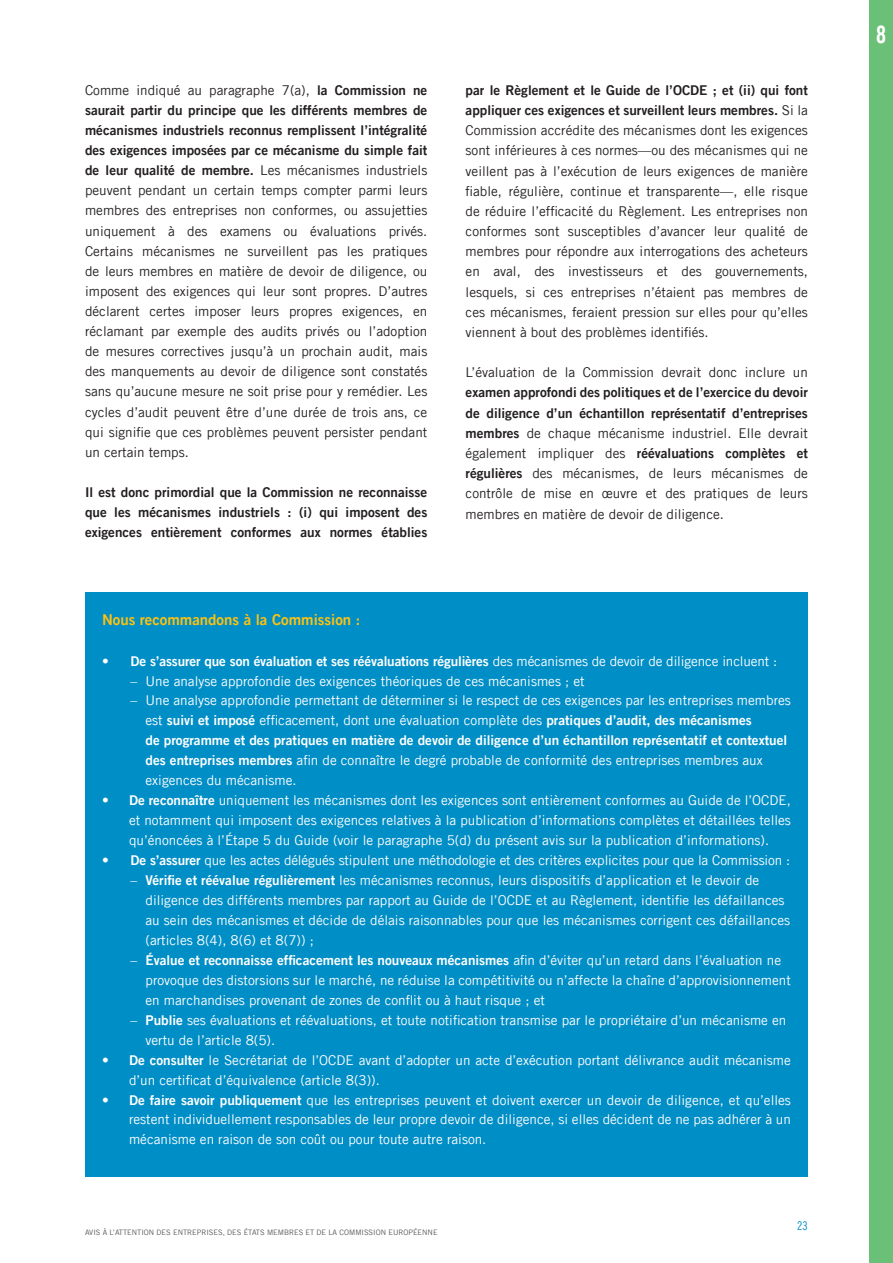
<style>
.page{position:relative;width:893px;height:1263px;background:#fff}
.page>*{position:absolute;margin:0;border:0;box-sizing:border-box;transform-origin:0 0}
.body_copy{font:24px "Amnesty Trade Gothic Bd Cn 20";color:#fff}
.body_copy-2{font:15px "Amnesty Trade Gothic Bd 2";color:#fec210}
.body_copy-3{font:13.5px/20.2px "Amnesty Trade Gothic";color:#231f20;text-align:justify}
.body_copy-4{font:13.5px/20px "Amnesty Trade Gothic";color:#fff;text-align:justify}
.body_copy-5{font:13.5px "Amnesty Trade Gothic Bd 2";color:#fff}
.body_copy-6{font:13.5px/20.1px "Amnesty Trade Gothic Bd 2";color:#231f20;text-align:justify}
.t1{font:12px "Amnesty Trade Gothic Cn 18";color:#008ec6}
.t2{font:7.5px "Amnesty Trade Gothic";color:#57585a}
.s1{font-family:"Amnesty Trade Gothic Bd 2"}
.s2{font-family:"Amnesty Trade Gothic"}
</style>
<div class="page">
<div style="left:85px;top:592px;width:723px;height:584px;background:#008ec6"></div>
<div style="left:870px;top:0;width:23px;height:1263px;background:#6ac076"></div>
<p class="body_copy-3" style="left:85px;top:80px;width:344px">Comme indiqué au paragraphe 7(a), <span class="s1">la Commission ne saurait partir du principe que les différents membres de mécanismes industriels reconnus remplissent l’intégralité des exigences imposées par ce mécanisme du simple fait de leur qualité de membre.</span> Les mécanismes industriels peuvent pendant un certain temps compter parmi leurs membres des entreprises non conformes, ou assujetties uniquement à des examens ou évaluations privés.<br>Certains mécanismes ne surveillent pas les pratiques de leurs membres en matière de devoir de diligence, ou imposent des exigences qui leur sont propres. D’autres déclarent certes imposer leurs propres exigences, en réclamant par exemple des audits privés ou l’adoption de mesures correctives jusqu’à un prochain audit, mais des manquements au devoir de diligence sont constatés sans qu’aucune mesure ne soit prise pour y remédier. Les cycles d’audit peuvent être d’une durée de trois ans, ce qui signifie que ces problèmes peuvent persister pendant un certain temps.</p>
<p class="body_copy-6" style="left:85px;top:482px;width:344px">Il est donc primordial que la Commission ne reconnaisse que les mécanismes industriels : (i) qui imposent des exigences entièrement conformes aux normes établies</p>
<p class="body_copy-3" style="left:466px;top:80px;width:344px"><span class="s1">par le Règlement et le Guide de l’OCDE ; et (ii) qui font appliquer ces exigences et surveillent leurs membres.</span> Si la Commission accrédite des mécanismes dont les exigences sont inférieures à ces normes—ou des mécanismes qui ne veillent pas à l’exécution de leurs exigences de manière fiable, régulière, continue et transparente—, elle risque de réduire l’efficacité du Règlement. Les entreprises non conformes sont susceptibles d’avancer leur qualité de membres pour répondre aux interrogations des acheteurs en aval, des investisseurs et des gouvernements, lesquels, si ces entreprises n’étaient pas membres de ces mécanismes, feraient pression sur elles pour qu’elles viennent à bout des problèmes identifiés.</p>
<p class="body_copy-3" style="left:466px;top:362px;width:344px">L’évaluation de la Commission devrait donc inclure un <span class="s1">examen approfondi des politiques et de l’exercice du devoir de diligence d’un échantillon représentatif d’entreprises membres</span> de chaque mécanisme industriel. Elle devrait également impliquer des <span class="s1">réévaluations complètes et régulières</span> des mécanismes, de leurs mécanismes de contrôle de mise en œuvre et des pratiques de leurs membres en matière de devoir de diligence.</p>
<p class="body_copy-2" style="left:102px;top:610px;width:260px">Nous recommandons à la Commission :</p>
<p class="body_copy-5" style="left:102px;top:652px;width:677px"><span class="s2">•</span> De s’assurer que son évaluation et ses réévaluations régulières <span class="s2">des mécanismes de devoir de diligence incluent :</span></p>
<p class="body_copy-4" style="left:131px;top:670px;width:456px">– Une analyse approfondie des exigences théoriques de ces mécanismes ; et</p>
<p class="body_copy-4" style="left:131px;top:690px;width:662px">– Une analyse approfondie permettant de déterminer si le respect de ces exigences par les entreprises membres</p>
<p class="body_copy-4" style="left:146px;top:710px;width:608px">est <span class="s1">suivi et imposé</span> efficacement, dont une évaluation complète des <span class="s1">pratiques d’audit, des mécanismes</span></p>
<p class="body_copy-5" style="left:146px;top:732px;width:643px">de programme et des pratiques en matière de devoir de diligence d’un échantillon représentatif et contextuel</p>
<p class="body_copy-4" style="left:146px;top:750px;width:619px"><span class="s1">des entreprises membres</span> afin de connaître le degré probable de conformité des entreprises membres aux</p>
<p class="body_copy-4" style="left:146px;top:770px;width:153px">exigences du mécanisme.</p>
<p class="body_copy-4" style="left:129px;top:790px;width:663px;text-indent:-27px"><span class="s1">• De reconnaître</span> uniquement les mécanismes dont les exigences sont entièrement conformes au Guide de l’OCDE, et notamment qui imposent des exigences relatives à la publication d’informations complètes et détaillées telles qu’énoncées à l’Étape 5 du Guide (voir le paragraphe 5(d) du présent avis sur la publication d’informations).</p>
<p class="body_copy-4" style="left:102px;top:850px;width:690px"><span class="s1">• De s’assurer</span> que les actes délégués stipulent une méthodologie et des critères explicites pour que la Commission :</p>
<p class="body_copy-4" style="left:131px;top:870px;width:630px">– <span class="s1">Vérifie et réévalue régulièrement</span> les mécanismes reconnus, leurs dispositifs d’application et le devoir de</p>
<p class="body_copy-4" style="left:146px;top:890px;width:640px">diligence des différents membres par rapport au Guide de l’OCDE et au Règlement, identifie les défaillances</p>
<p class="body_copy-4" style="left:146px;top:910px;width:646px">au sein des mécanismes et décide de délais raisonnables pour que les mécanismes corrigent ces défaillances</p>
<p class="body_copy-4" style="left:146px;top:930px;width:170px">(articles 8(4), 8(6) et 8(7)) ;</p>
<p class="body_copy-5" style="left:131px;top:952px;width:652px"><span class="s2">–</span> Évalue et reconnaisse efficacement les nouveaux mécanismes <span class="s2">afin d’éviter qu’un retard dans l’évaluation ne</span></p>
<p class="body_copy-4" style="left:146px;top:970px;width:647px">provoque des distorsions sur le marché, ne réduise la compétitivité ou n’affecte la chaîne d’approvisionnement</p>
<p class="body_copy-4" style="left:146px;top:990px;width:401px">en marchandises provenant de zones de conflit ou à haut risque ; et</p>
<p class="body_copy-4" style="left:131px;top:1010px;width:657px">– <span class="s1">Publie</span> ses évaluations et réévaluations, et toute notification transmise par le propriétaire d’un mécanisme en</p>
<p class="body_copy-4" style="left:146px;top:1030px;width:131px">vertu de l’article 8(5).</p>
<p class="body_copy-4" style="left:129px;top:1050px;width:663px;text-indent:-27px"><span class="s1">• De consulter</span> le Secrétariat de l’OCDE avant d’adopter un acte d’exécution portant délivrance audit mécanisme d’un certificat d’équivalence (article 8(3)).</p>
<p class="body_copy-4" style="left:129px;top:1089px;width:663px;text-indent:-27px"><span class="s1">• De faire savoir publiquement</span> que les entreprises peuvent et doivent exercer un devoir de diligence, et qu’elles restent individuellement responsables de leur propre devoir de diligence, si elles décident de ne pas adhérer à un mécanisme en raison de son coût ou pour toute autre raison.</p>
<p class="t2" style="left:85px;top:1228px;width:354px">AVIS À L’ATTENTION DES ENTREPRISES, DES ÉTATS MEMBRES ET DE LA COMMISSION EUROPÉENNE</p>
<p class="t1" style="left:797px;top:1218px;width:12px">23</p>
<p class="body_copy" style="left:876px;top:20px;width:12px">8</p>
</div>
